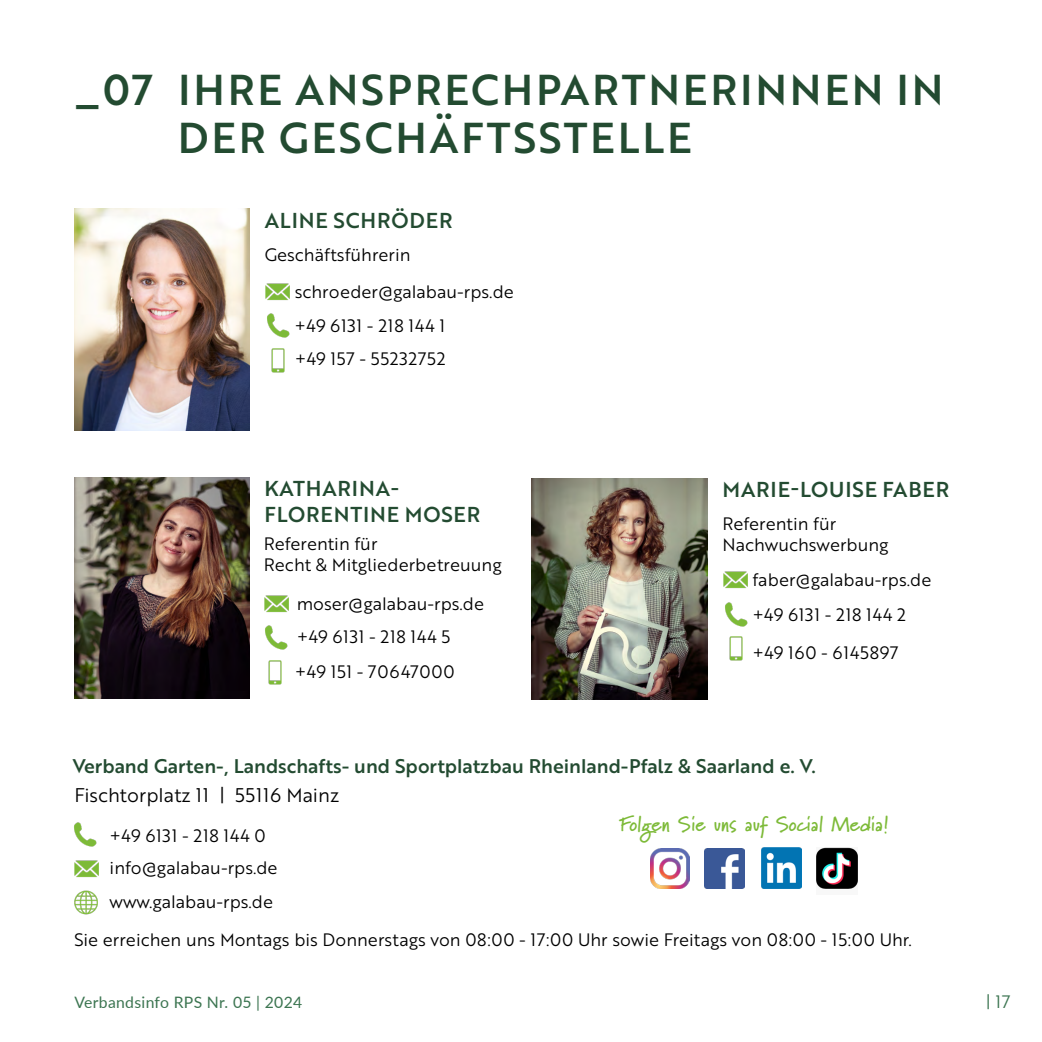
<style>
.page{position:relative;width:1042px;height:1042px;background:#fff}
.page>*{position:absolute;margin:0;border:0;box-sizing:border-box;transform-origin:0 0}
.t1{font:42px/48.3px "Brother 1816 Medium";letter-spacing:.065em;color:#234b31}
.t2{font:21px/25.2px "Brother 1816 Medium";letter-spacing:.04em;color:#234b31}
.t3{font:700 21px "Marydale";letter-spacing:-.01em;color:#7dba38}
.t4{font:19.25px "Brother 1816 Medium";color:#234b31}
.t5{font:19.25px "Brother 1816 Book";color:#000}
.t6{font:17.5px/21px "Brother 1816 Book";color:#000}
.t7{font:17.5px "Brother 1816 Book";letter-spacing:.04em;color:#000}
.t8{font:17.5px "Brother 1816 Book";color:#3c7551}
.t9{font:15.75px "Lato";letter-spacing:.02em;color:#3c7551}
</style>
<div class="page">
<img style="left:532px;top:478px;width:175px;height:221px">
<img style="left:74px;top:209px;width:176px;height:221px">
<img style="left:74px;top:477px;width:176px;height:221px">
<img style="left:725px;top:602px;width:22px;height:24px">
<img style="left:267px;top:313px;width:22px;height:25px">
<img style="left:729px;top:636px;width:14px;height:24px">
<img style="left:271px;top:348px;width:14px;height:24px">
<img style="left:723px;top:571px;width:25px;height:18px">
<img style="left:265px;top:283px;width:25px;height:18px">
<img style="left:74px;top:822px;width:22px;height:24px">
<img style="left:74px;top:890px;width:23px;height:25px">
<img style="left:74px;top:860px;width:25px;height:18px">
<img style="left:264px;top:595px;width:25px;height:18px">
<img style="left:265px;top:625px;width:23px;height:24px">
<img style="left:268px;top:660px;width:14px;height:24px">
<img style="left:650px;top:848px;width:39px;height:40px">
<img style="left:704px;top:848px;width:40px;height:40px">
<img style="left:761px;top:848px;width:40px;height:40px">
<img style="left:816px;top:848px;width:41px;height:41px">
<h1 class="t1" style="left:178px;top:64px;width:767px;text-indent:-103px">_07 IHRE ANSPRECHPARTNERINNEN IN<br>DER GESCHÄFTSSTELLE</h1>
<p class="t2" style="left:265px;top:207px;width:189px">ALINE SCHRÖDER</p>
<p class="t6" style="left:265px;top:243px;width:147px">Geschäftsführerin</p>
<p class="t6" style="left:295px;top:280px;width:221px">schroeder@galabau-rps.de</p>
<p class="t7" style="left:295px;top:313px;width:152px">+49 6131 - 218 144 1</p>
<p class="t7" style="left:295px;top:346px;width:152px">+49 157 - 55232752</p>
<p class="t2" style="left:264px;top:475px;width:217px">KATHARINA-<br>FLORENTINE MOSER</p>
<p class="t6" style="left:264px;top:532px;width:239px">Referentin für<br>Recht &amp; Mitgliederbetreuung</p>
<p class="t6" style="left:297px;top:586px;width:189px;line-height:32.9px">moser@galabau-rps.de +49 6131 - 218 144 5</p>
<p class="t7" style="left:295px;top:658px;width:161px">+49 151 - 70647000</p>
<p class="t2" style="left:722px;top:476px;width:228px">MARIE-LOUISE FABER</p>
<p class="t6" style="left:722px;top:512px;width:168px">Referentin für<br>Nachwuchswerbung</p>
<p class="t6" style="left:752px;top:568px;width:180px">faber@galabau-rps.de</p>
<p class="t7" style="left:752px;top:601px;width:155px">+49 6131 - 218 144 2</p>
<p class="t7" style="left:752px;top:639px;width:148px">+49 160 - 6145897</p>
<p class="t4" style="left:73px;top:752px;width:744px">Verband Garten-, Landschafts- und Sportplatzbau Rheinland-Pfalz &amp; Saarland e. V.</p>
<p class="t5" style="left:74px;top:780px;width:266px">Fischtorplatz 11 | 55116 Mainz</p>
<p class="t7" style="left:110px;top:822px;width:157px">+49 6131 - 218 144 0</p>
<p class="t6" style="left:110px;top:857px;width:169px">info@galabau-rps.de</p>
<p class="t6" style="left:110px;top:890px;width:165px">www.galabau-rps.de</p>
<p class="t3" style="left:619px;top:811px;width:271px">Folgen Sie uns auf Social Media!</p>
<p class="t6" style="left:74px;top:929px;width:839px">Sie erreichen uns Montags bis Donnerstags von 08:00 - 17:00 Uhr sowie Freitags von 08:00 - 15:00 Uhr.</p>
<p class="t9" style="left:74px;top:991px;width:229px">Verbandsinfo RPS Nr. 05 | 2024</p>
<p class="t8" style="left:986px;top:988px;width:26px">| 17</p>
</div>
